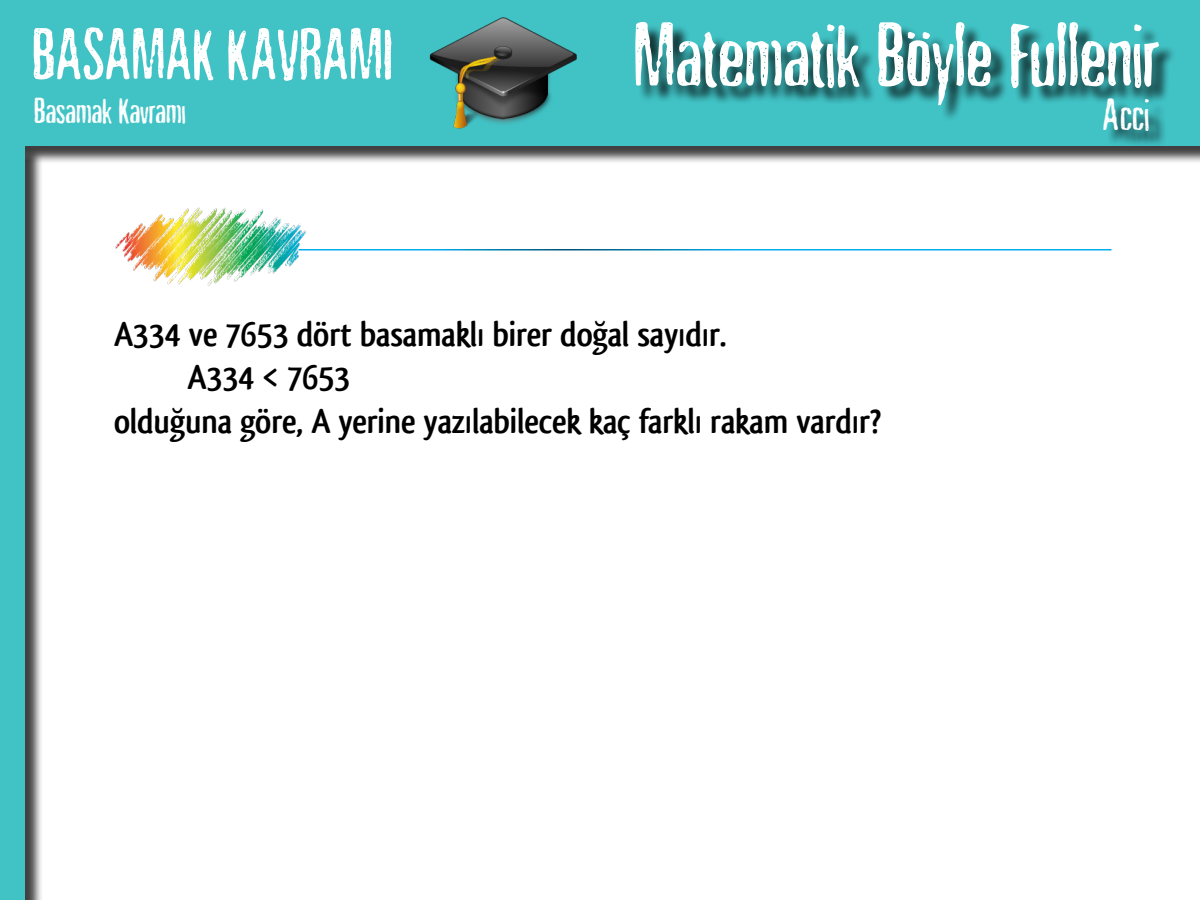
<style>
.page{position:relative;width:1200px;height:900px;background:#fff}
.page>*{position:absolute;margin:0;border:0;box-sizing:border-box;transform-origin:0 0}
.t1{font:90px "Nicotine Stains";color:#fff}
.t2{font:72px "Nicotine Stains";color:#fff}
.t3{font:45px "Nicotine Stains";color:#fff}
.Sinif4{font:700 36px "Qlassik";color:#000}
.t4{font:36px "Nicotine Stains";color:#fff}
</style>
<div class="page">
<div style="left:2px;top:3px;width:1198px;height:161px;background:#000;opacity:.75"></div>
<div style="left:0;top:1px;width:1200px;height:144px;background:#41c3c6"></div>
<div style="left:637px;top:24px;width:540px;height:99px;background:#000;opacity:.75"></div>
<div style="left:1106px;top:101px;width:61px;height:48px;background:#000;opacity:.75"></div>
<div style="left:2px;top:146px;width:41px;height:754px;background:#000;opacity:.75"></div>
<div style="left:0;top:144px;width:25px;height:756px;background:#41c3c6"></div>
<img style="left:423px;top:8px;width:159px;height:130px">
<img style="left:115px;top:207px;width:191px;height:79px">
<hr style="left:298px;top:249px;width:814px;height:2px;background:#fff">
<p class="t2" style="left:32px;top:15px;width:363px">BASAMAK KAVRAMI</p>
<p class="t4" style="left:34px;top:92px;width:153px">Basamak Kavramı</p>
<p class="t1" style="left:633px;top:6px;width:528px">Matematik Böyle Fullenir</p>
<p class="t3" style="left:1103px;top:90px;width:48px">Acci</p>
<p class="Sinif4" style="left:114px;top:313px;width:614px">A334 ve 7653 dört basamaklı birer doğal sayıdır.</p>
<p class="Sinif4" style="left:188px;top:357px;width:164px">A334 &lt; 7653</p>
<p class="Sinif4" style="left:114px;top:400px;width:769px">olduğuna göre, A yerine yazılabilecek kaç farklı rakam vardır?</p>
</div>
